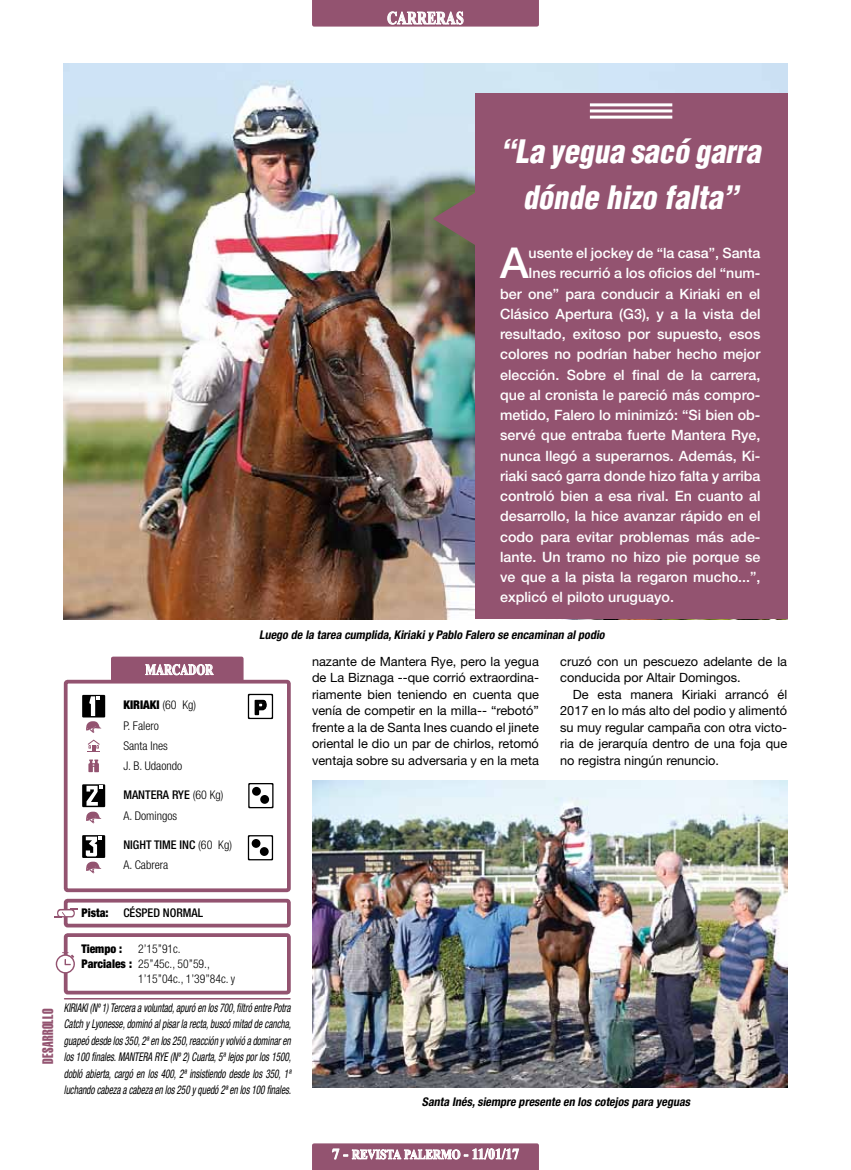
<style>
.page{position:relative;width:851px;height:1170px;background:#fff}
.page>*{position:absolute;margin:0;border:0;box-sizing:border-box;transform-origin:0 0}
.t1{font:500 42.6px "Helvetica Neue LT Std";color:#fff}
.t2{font:italic 900 condensed 31.5px/45px "Helvetica";color:#fff;text-align:center;scale:.96 1}
.t3{font:700 18px "Times New Roman";letter-spacing:.02em;color:#fff;scale:.75 1}
.t4{font:15px "Helvetica LT Std Extra Comp";letter-spacing:.025em;color:#935370}
.t5{font:700 15px "Times New Roman";letter-spacing:-.005em;color:#fff;scale:.75 1}
.t6{font:500 14.25px "Helvetica Neue LT Std";color:#fff}
.t7{font:700 13.5px "Times New Roman";color:#fff;scale:.83 1}
.t8{font:12.75px/16.5px "Helvetica Neue LT Std";color:#000;text-align:justify}
.t9{font:italic condensed 12px/16.5px "Helvetica Neue LT Std";color:#000;text-align:justify;scale:.77 1}
.t10{font:300 condensed 12px/20.2px "Helvetica Neue LT Std";color:#000}
.t11{font:italic 700 condensed 12px "Helvetica Neue LT Std";color:#000}
.t12{font:900 condensed 12px/15px "Helvetica Neue LT Std";color:#000}
.t13{font:500 condensed 12px "Helvetica Neue LT Std";color:#000}
.s1{font-weight:900}
.s2{font-weight:500}
.s3{font-size:15px}
</style>
<div class="page">
<hr style="left:65px;top:997px;width:225px;height:2px;background:#935370">
<div style="left:64px;top:933px;width:227px;height:61px;border:4px solid #935370;border-radius:2px"></div>
<div style="left:64px;top:898px;width:227px;height:29px;border:4px solid #935370;border-radius:2px"></div>
<svg style="left:55px;top:908px;width:22px;height:9px"></svg>
<svg style="left:56px;top:952px;width:19px;height:21px"></svg>
<div style="left:111px;top:656px;width:132px;height:25px;background:#935370;border-radius:2px"></div>
<div style="left:64px;top:679px;width:227px;height:213px;border:4px solid #935370;border-radius:2px"></div>
<svg style="left:86px;top:811px;width:16px;height:12px"></svg>
<div style="left:82px;top:694px;width:23px;height:23px;background:#000"></div>
<svg style="left:85px;top:696px;width:17px;height:37px"></svg>
<div style="left:82px;top:784px;width:23px;height:23px;background:#000"></div>
<svg style="left:86px;top:785px;width:16px;height:20px"></svg>
<div style="left:82px;top:835px;width:23px;height:22px;background:#000"></div>
<svg style="left:85px;top:836px;width:17px;height:37px"></svg>
<svg style="left:88px;top:739px;width:12px;height:13px"></svg>
<svg style="left:145px;top:664px;width:68px;height:11px"></svg>
<svg style="left:88px;top:759px;width:11px;height:13px"></svg>
<svg style="left:312px;top:1143px;width:227px;height:26px;background:#a56f88"></svg>
<svg style="left:312px;top:0;width:227px;height:27px;background:#9d627d"></svg>
<img style="left:64px;top:64px;width:723px;height:555px">
<img style="left:312px;top:780px;width:475px;height:306px">
<div style="left:475px;top:94px;width:312px;height:525px;background:#935370"></div>
<svg style="left:433px;top:192px;width:42px;height:54px;background:#7b635d"></svg>
<hr style="left:589px;top:103px;width:83px;height:3px;background:#fff">
<hr style="left:589px;top:109px;width:83px;height:3px;background:#fff">
<hr style="left:589px;top:116px;width:83px;height:3px;background:#fff">
<svg style="left:248px;top:693px;width:25px;height:26px"></svg>
<svg style="left:248px;top:783px;width:25px;height:25px"></svg>
<div style="left:252px;top:786px;width:9px;height:9px;background:#000;border-radius:50%"></div>
<div style="left:260px;top:795px;width:9px;height:8px;background:#000;border-radius:50%"></div>
<svg style="left:248px;top:835px;width:25px;height:25px"></svg>
<div style="left:251px;top:839px;width:9px;height:8px;background:#000;border-radius:50%"></div>
<div style="left:260px;top:847px;width:9px;height:8px;background:#000;border-radius:50%"></div>
<p class="t3" style="left:387px;top:6px;width:103px">CARRERAS</p>
<p class="t5" style="left:145px;top:659px;width:92px">MARCADOR</p>
<p class="t10" style="left:123px;top:694px;width:74px"><span class="s1">KIRIAKI</span> (60 Kg)<br>P. Falero<br>Santa Ines<br>J. B. Udaondo</p>
<p class="t13" style="left:123px;top:787px;width:35px">MANTERA</p>
<p class="t10" style="left:123px;top:784px;width:102px;text-indent:49px"><span class="s2">RYE</span> (60 Kg)<br>A. Domingos</p>
<p class="t10" style="left:123px;top:834px;width:110px"><span class="s2">NIGHT TIME INC</span> (60 Kg)<br>A. Cabrera</p>
<h2 class="t2" style="left:500px;top:129px;width:280px">“La yegua sacó garra dónde hizo falta”</h2>
<h1 class="t1" style="left:500px;top:238px;width:30px">A</h1>
<p class="t6" style="left:528px;top:244px;width:233px">usente el jockey de “la casa”, Santa</p>
<p class="t6" style="left:528px;top:265px;width:233px">Ines recurrió a los oficios del “num-</p>
<p class="t6" style="left:500px;top:285px;width:262px">ber one” para conducir a Kiriaki en el</p>
<p class="t6" style="left:500px;top:305px;width:262px">Clásico Apertura (G3), y a la vista del</p>
<p class="t6" style="left:500px;top:325px;width:262px">resultado, exitoso por supuesto, esos</p>
<p class="t6" style="left:500px;top:346px;width:262px">colores no podrían haber hecho mejor</p>
<p class="t6" style="left:500px;top:366px;width:262px">elección. Sobre el final de la carrera,</p>
<p class="t6" style="left:500px;top:386px;width:262px">que al cronista le pareció más compro-</p>
<p class="t6" style="left:500px;top:406px;width:262px">metido, Falero lo minimizó: “Si bien ob-</p>
<p class="t6" style="left:500px;top:427px;width:262px">servé que entraba fuerte Mantera Rye,</p>
<p class="t6" style="left:500px;top:447px;width:262px">nunca llegó a superarnos. Además, Ki-</p>
<p class="t6" style="left:500px;top:467px;width:262px">riaki sacó garra donde hizo falta y arriba</p>
<p class="t6" style="left:500px;top:487px;width:262px">controló bien a esa rival. En cuanto al</p>
<p class="t6" style="left:500px;top:508px;width:262px">desarrollo, la hice avanzar rápido en el</p>
<p class="t6" style="left:500px;top:528px;width:262px">codo para evitar problemas más ade-</p>
<p class="t6" style="left:500px;top:548px;width:262px">lante. Un tramo no hizo pie porque se</p>
<p class="t6" style="left:500px;top:568px;width:262px">ve que a la pista la regaron mucho...”,</p>
<p class="t6" style="left:500px;top:589px;width:175px">explicó el piloto uruguayo.</p>
<p class="t11" style="left:259px;top:627px;width:349px">Luego de la tarea cumplida,Kiriakiy Pablo Falero se encaminan alpodio</p>
<p class="t8" style="left:312px;top:652px;width:228px">nazante de Mantera Rye, pero la yegua de La Biznaga --que corrió extraordina&shy;riamente bien teniendo en cuenta que venía de competir en la milla-- “rebotó” frente a la de Santa Ines cuando el jinete oriental le dio un par de chirlos, retomó ventaja sobre su adversaria y en la meta</p>
<p class="t8" style="left:560px;top:652px;width:228px">cruzó con un pescuezo adelante de la conducida por Altair Domingos.</p>
<p class="t8" style="left:560px;top:685px;width:228px;text-indent:13px">De esta manera Kiriaki arrancó él 2017 en lo más alto del podio y alimentó su muy regular campaña con otra victo&shy;ria de jerarquía dentro de una foja que no registra ningún renuncio.</p>
<p class="t4" style="left:39px;top:1063px;width:56px;rotate:-90deg">DESARROLLO</p>
<p class="t13" style="left:123px;top:905px;width:81px">CÉSPED NORMAL</p>
<p class="t10" style="left:138px;top:941px;width:99px;line-height:15px">2’15’’91c.<br>25’’45c., 50’’59.,<br>1’15’’04c., 1’39’’84c. y</p>
<p class="t12" style="left:81px;top:905px;width:29px">Pista:</p>
<p class="t12" style="left:81px;top:941px;width:52px">Tiempo :<br>Parciales :</p>
<p class="t9" style="left:64px;top:999px;width:300px">KIRIAKI(Nº1) Terceraavoluntad,apuróenlos700,filtróentrePotra CatchyLyonesse,dominóalpisarlarecta,buscómitaddecancha, guapeódesdelos350,2ªenlos250,reacciónyvolvióadominaren los100finales.MANTERARYE(Nº2) Cuarta,5ªlejosporlos1500, dobló abierta,cargó en los 400,2ª insistiendo desde los 350,1ª luchandocabezaacabezaenlos250yquedó2ªenlos100finales.</p>
<p class="t11" style="left:422px;top:1094px;width:272px">Santa Inés,siempre presente en los cotejos para yeguas</p>
<p class="t7" style="left:332px;top:1144px;width:227px"><span class="s3">7 -</span> REVISTA PALERMO <span class="s3">- 11/01/17</span></p>
</div>
